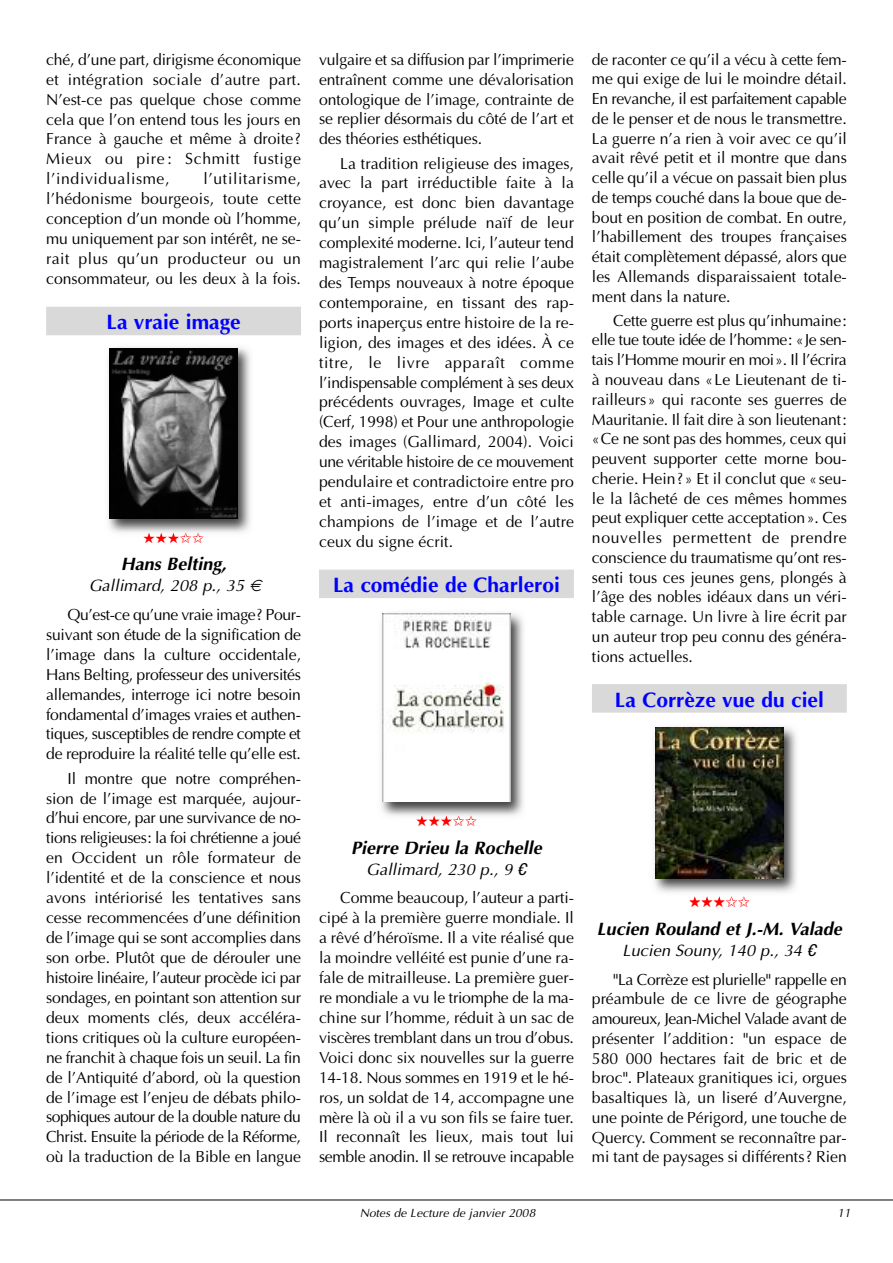
<style>
.page{position:relative;width:893px;height:1263px;background:#fff}
.page>*{position:absolute;margin:0;border:0;box-sizing:border-box;transform-origin:0 0}
.t1{font:700 21px "Optima";color:#00f}
.t2{font:italic 700 18px "Optima";color:#000}
.t3{font:italic 16.5px "Optima";color:#000}
.t4{font:16.2px/20px "Optima";color:#000;text-align:justify}
.t5{font:15px "Zapf Dingbats ITC";color:#f00}
.t6{font:italic 12px "Optima";letter-spacing:.005em;color:#000}
.s1{font-family:"Microsoft Sans Serif"}
</style>
<div class="page">
<hr style="left:0;top:1200px;width:893px;height:1px;background:#000">
<div style="left:46px;top:307px;width:255px;height:28px;background:#d9d9d9"></div>
<div style="left:319px;top:570px;width:255px;height:28px;background:#d9d9d9"></div>
<div style="left:592px;top:684px;width:255px;height:29px;background:#d9d9d9"></div>
<img style="left:654px;top:726px;width:143px;height:175px">
<img style="left:689px;top:896px;width:60px;height:5px">
<img style="left:656px;top:728px;width:127px;height:150px">
<img style="left:381px;top:613px;width:143px;height:203px">
<img style="left:416px;top:815px;width:61px;height:6px">
<img style="left:383px;top:613px;width:127px;height:188px">
<img style="left:108px;top:347px;width:143px;height:186px">
<img style="left:143px;top:533px;width:61px;height:5px">
<img style="left:110px;top:348px;width:127px;height:170px">
<p class="t4" style="left:46px;top:49px;width:256px">ché, d’une part, dirigisme économique et intégration sociale d’autre part.<br>N’est-ce pas quelque chose comme cela que l’on entend tous les jours en France à gauche et même à droite?<br>Mieux ou pire : Schmitt fustige l’individualisme,</p>
<p class="t4" style="left:46px;top:169px;width:256px;text-indent:157px">l’utilitarisme, l’hédonisme bourgeois, toute cette conception d’un monde où l’homme, mu uniquement par son intérêt, ne se&shy;rait plus qu’un producteur ou un consommateur, ou les deux à la fois.</p>
<p class="t1" style="left:107px;top:310px;width:136px">La vraie image</p>
<p class="t5" style="left:143px;top:529px;width:63px">★★★✩✩</p>
<p class="t2" style="left:121px;top:553px;width:107px">Hans Belting,</p>
<p class="t3" style="left:89px;top:576px;width:157px">Gallimard, 208 p., 35</p>
<p class="t4" style="left:46px;top:604px;width:256px;text-indent:21px">Qu’est-ce qu’une vraie image? Pour&shy;suivant son étude de la signification de l’image dans la culture occidentale, Hans Belting, professeur des universités allemandes, interroge ici notre besoin fondamental d’images vraies et authen&shy;tiques, susceptibles de rendre compte et de reproduire la réalité telle qu’elle est.</p>
<p class="t4" style="left:46px;top:768px;width:256px;text-indent:21px">Il montre que notre compréhen&shy;sion de l’image est marquée, aujour&shy;d’hui encore, par une survivance de no&shy;tions religieuses: la foi chrétienne a joué en Occident un rôle formateur de l’identité et de la conscience et nous avons intériorisé les tentatives sans cesse recommencées d’une définition de l’image qui se sont accomplies dans son orbe. Plutôt que de dérouler une histoire linéaire, l’auteur procède ici par sondages, en pointant son attention sur deux moments clés, deux accéléra&shy;tions critiques où la culture européen&shy;ne franchit à chaque fois un seuil. La fin de l’Antiquité d’abord, où la question de l’image est l’enjeu de débats philo&shy;sophiques autour de la double nature du Christ. Ensuite la période de la Réforme, où la traduction de la Bible en langue</p>
<p class="t4" style="left:319px;top:49px;width:256px">vulgaire et sa diffusion par l’imprimerie entraînent comme une dévalorisation ontologique de l’image, contrainte de se replier désormais du côté de l’art et des théories esthétiques.</p>
<p class="t4" style="left:319px;top:153px;width:256px;text-indent:21px">La tradition religieuse des images, avec la part irréductible faite à la croyance, est donc bien davantage qu’un simple prélude naïf de leur complexité moderne. Ici, l’auteur tend magistralement l’arc qui relie l’aube des Temps nouveaux à notre époque contemporaine, en tissant des rap&shy;ports inaperçus entre histoire de la re&shy;ligion, des images et des idées. À ce titre, le livre apparaît comme l’indispensable complément à ses deux précédents ouvrages, Image et culte (Cerf, 1998) et Pour une anthropologie des images (Gallimard, 2004). Voici une véritable histoire de ce mouvement pendulaire et contradictoire entre pro et anti-images, entre d’un côté les champions de l’image et de l’autre ceux du signe écrit.</p>
<p class="t1" style="left:333px;top:572px;width:228px">La comédie de Charleroi</p>
<p class="t4" style="left:592px;top:49px;width:256px">de raconter ce qu’il a vécu à cette fem&shy;me qui exige de lui le moindre détail.<br>En revanche, il est parfaitement capable de le penser et de nous le transmettre.<br>La guerre n’a rien à voir avec ce qu’il avait rêvé petit et il montre que dans celle qu’il a vécue on passait bien plus de temps couché dans la boue que de&shy;bout en position de combat. En outre, l’habillement des troupes françaises était complètement dépassé, alors que les Allemands disparaissaient totale&shy;ment dans la nature.</p>
<p class="t4" style="left:592px;top:310px;width:256px;text-indent:21px">Cette guerre est plus qu’inhumaine: elle tue toute idée de l’homme: «Je sen&shy;tais l’Homme mourir en moi». Il l’écrira à nouveau dans «Le Lieutenant de ti&shy;railleurs» qui raconte ses guerres de Mauritanie. Il fait dire à son lieutenant: «Ce ne sont pas des hommes, ceux qui peuvent supporter cette morne bou&shy;cherie. Hein?» Et il conclut que «seu&shy;le la lâcheté de ces mêmes hommes peut expliquer cette acceptation». Ces nouvelles permettent de prendre conscience du traumatisme qu’ont res&shy;senti tous ces jeunes gens, plongés à l’âge des nobles idéaux dans un véri&shy;table carnage. Un livre à lire écrit par un auteur trop peu connu des généra&shy;tions actuelles.</p>
<p class="t1" style="left:615px;top:687px;width:210px">La Corrèze vue du ciel</p>
<p class="t5" style="left:416px;top:812px;width:63px">★★★✩✩</p>
<p class="t2" style="left:351px;top:837px;width:192px">Pierre Drieu la Rochelle</p>
<p class="t3" style="left:366px;top:859px;width:166px">Gallimard, 230 p., 9 <span class="s1">€</span></p>
<p class="t4" style="left:319px;top:888px;width:256px;text-indent:21px">Comme beaucoup, l’auteur a parti&shy;cipé à la première guerre mondiale. Il a rêvé d’héroïsme. Il a vite réalisé que la moindre velléité est punie d’une ra&shy;fale de mitrailleuse. La première guer&shy;re mondiale a vu le triomphe de la ma&shy;chine sur l’homme, réduit à un sac de viscères tremblant dans un trou d’obus.<br>Voici donc six nouvelles sur la guerre 14-18. Nous sommes en 1919 et le hé&shy;ros, un soldat de 14, accompagne une mère là où il a vu son fils se faire tuer.<br>Il reconnaît les lieux, mais tout lui semble anodin. Il se retrouve incapable</p>
<p class="t5" style="left:689px;top:893px;width:63px">★★★✩✩</p>
<p class="t2" style="left:597px;top:918px;width:246px">Lucien Rouland et J.-M. Valade</p>
<p class="t3" style="left:623px;top:941px;width:199px">Lucien Souny, 140 p., 34 <span class="s1">€</span></p>
<p class="t4" style="left:592px;top:969px;width:256px;text-indent:21px">"La Corrèze est plurielle" rappelle en préambule de ce livre de géographe amoureux, Jean-Michel Valade avant de présenter l’addition: "un espace de 580 000 hectares fait de bric et de broc". Plateaux granitiques ici, orgues basaltiques là, un liseré d’Auvergne, une pointe de Périgord, une touche de Quercy. Comment se reconnaître par&shy;mi tant de paysages si différents? Rien</p>
<p class="t6" style="left:360px;top:1206px;width:177px">Notes de Lecture de janvier 2008</p>
<p class="t6" style="left:837px;top:1206px;width:15px">11</p>
</div>
